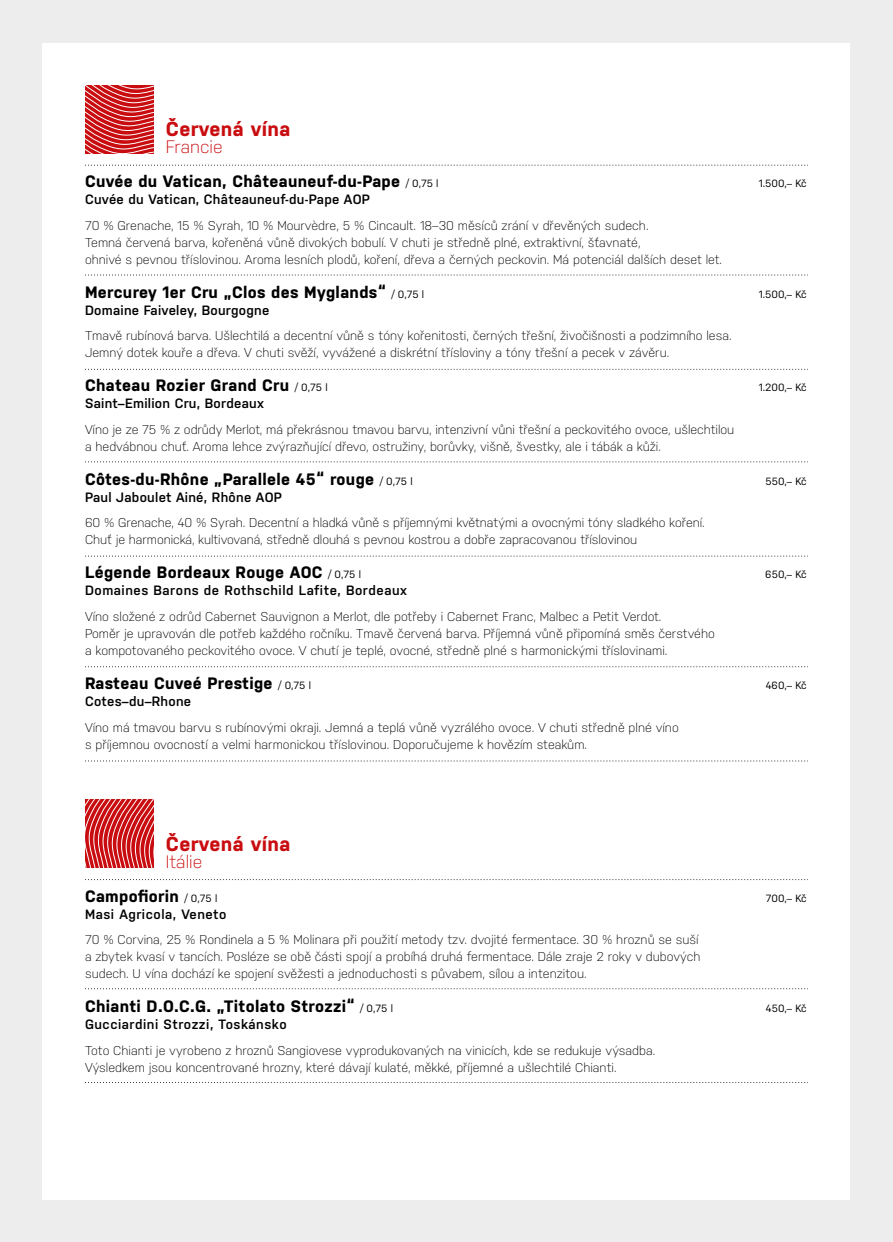
<style>
.page{position:relative;width:893px;height:1242px;background:#ededed}
.page>*{position:absolute;margin:0;border:0;box-sizing:border-box;transform-origin:0 0}
.t1{font:700 20.25px "Nudista";letter-spacing:.02em;color:#c90c0f}
.t2{font:300 18px "Nudista";color:#c90c0f}
.t3{font:700 16.5px "Nudista";letter-spacing:.02em;color:#000}
.t4{font:600 13.5px "Nudista";letter-spacing:.02em;color:#000}
.t5{font:600 13.5px "Nudista";letter-spacing:.04em;color:#000}
.t6{font:300 12.75px/17px "Nudista";color:#000}
.t7{font:10.5px "Nudista";color:#000}
.s1{font-weight:400;font-size:10.5px}
</style>
<div class="page">
<div style="left:43px;top:43px;width:807px;height:1156px;background:#fff"></div>
<svg style="left:85px;top:165px;width:723px;height:1px"></svg>
<svg style="left:85px;top:369px;width:723px;height:1px"></svg>
<svg style="left:85px;top:556px;width:723px;height:1px"></svg>
<svg style="left:85px;top:275px;width:723px;height:1px"></svg>
<svg style="left:85px;top:461px;width:723px;height:1px"></svg>
<svg style="left:85px;top:666px;width:723px;height:1px"></svg>
<svg style="left:85px;top:879px;width:723px;height:1px"></svg>
<svg style="left:85px;top:760px;width:723px;height:1px"></svg>
<svg style="left:85px;top:988px;width:723px;height:1px"></svg>
<svg style="left:85px;top:1082px;width:723px;height:1px"></svg>
<svg style="left:85px;top:799px;width:68px;height:68px;background:#d44143"></svg>
<svg style="left:85px;top:85px;width:68px;height:68px;background:#d44143"></svg>
<h1 class="t1" style="left:166px;top:114px;width:126px">Červená vína</h1>
<h2 class="t2" style="left:166px;top:134px;width:58px">Francie</h2>
<p class="t3" style="left:85px;top:169px;width:355px">Cuvée du Vatican, Châteauneuf-du-Pape <span class="s1">/ 0,75 l</span></p>
<p class="t7" style="left:759px;top:176px;width:49px">1.500,– Kč</p>
<p class="t4" style="left:85px;top:190px;width:286px">Cuvée du Vatican, Châteauneuf-du-Pape AOP</p>
<p class="t6" style="left:85px;top:216px;width:638px">70 % Grenache, 15 % Syrah, 10 % Mourvèdre, 5 % Cincault. 18–30 měsíců zrání v dřevěných sudech.<br>Temná červená barva, kořeněná vůně divokých bobulí. V chuti je středně plné, extraktivní, šťavnaté,<br>ohnivé s pevnou tříslovinou. Aroma lesních plodů, koření, dřeva a černých peckovin. Má potenciál dalších deset let.</p>
<p class="t3" style="left:85px;top:280px;width:341px">Mercurey 1er Cru „Clos des Myglands“ <span class="s1">/ 0,75 l</span></p>
<p class="t7" style="left:759px;top:286px;width:49px">1.500,– Kč</p>
<p class="t4" style="left:85px;top:300px;width:186px">Domaine Faiveley, Bourgogne</p>
<p class="t6" style="left:85px;top:326px;width:648px">Tmavě rubínová barva. Ušlechtilá a decentní vůně s tóny kořenitosti, černých třešní, živočišnosti a podzimního lesa.<br>Jemný dotek kouře a dřeva. V chuti svěží, vyvážené a diskrétní třísloviny a tóny třešní a pecek v závěru.</p>
<p class="t3" style="left:85px;top:373px;width:244px">Chateau Rozier Grand Cru <span class="s1">/ 0,75 l</span></p>
<p class="t7" style="left:759px;top:380px;width:49px">1.200,– Kč</p>
<p class="t4" style="left:85px;top:394px;width:180px">Saint–Emilion Cru, Bordeaux</p>
<p class="t6" style="left:85px;top:420px;width:651px">Víno je ze 75 % z odrůdy Merlot, má překrásnou tmavou barvu, intenzivní vůni třešní a peckovitého ovoce, ušlechtilou a hedvábnou chuť. Aroma lehce zvýrazňující dřevo, ostružiny, borůvky, višně, švestky, ale i tábák a kůži.</p>
<p class="t3" style="left:85px;top:467px;width:329px">Côtes-du-Rhône „Parallele 45“ rouge <span class="s1">/ 0,75 l</span></p>
<p class="t7" style="left:765px;top:473px;width:43px">550,– Kč</p>
<p class="t4" style="left:85px;top:487px;width:198px">Paul Jaboulet Ainé, Rhône AOP</p>
<p class="t6" style="left:85px;top:513px;width:621px">60 % Grenache, 40 % Syrah. Decentní a hladká vůně s příjemnými květnatými a ovocnými tóny sladkého koření.<br>Chuť je harmonická, kultivovaná, středně dlouhá s pevnou kostrou a dobře zapracovanou tříslovinou</p>
<p class="t3" style="left:85px;top:560px;width:277px">Légende Bordeaux Rouge AOC <span class="s1">/ 0,75 l</span></p>
<p class="t7" style="left:765px;top:567px;width:43px">650,– Kč</p>
<p class="t5" style="left:85px;top:581px;width:324px">Domaines Barons de Rothschild Lafite, Bordeaux</p>
<p class="t6" style="left:85px;top:607px;width:631px">Víno složené z odrůd Cabernet Sauvignon a Merlot, dle potřeby i Cabernet Franc, Malbec a Petit Verdot.<br>Poměr je upravován dle potřeb každého ročníku. Tmavě červená barva. Příjemná vůně připomíná směs čerstvého a kompotovaného peckovitého ovoce. V chutí je teplé, ovocné, středně plné s harmonickými tříslovinami.</p>
<p class="t3" style="left:85px;top:671px;width:227px">Rasteau Cuveé Prestige <span class="s1">/ 0,75 l</span></p>
<p class="t7" style="left:766px;top:678px;width:42px">460,– Kč</p>
<p class="t4" style="left:85px;top:691px;width:108px">Cotes–du–Rhone</p>
<p class="t6" style="left:85px;top:717px;width:595px">Víno má tmavou barvu s rubínovými okraji. Jemná a teplá vůně vyzrálého ovoce. V chuti středně plné víno s příjemnou ovocností a velmi harmonickou tříslovinou. Doporučujeme k hovězím steakům.</p>
<h1 class="t1" style="left:166px;top:828px;width:126px">Červená vína</h1>
<h2 class="t2" style="left:166px;top:848px;width:38px">Itálie</h2>
<p class="t3" style="left:85px;top:884px;width:134px">Campofiorin <span class="s1">/ 0,75 l</span></p>
<p class="t7" style="left:766px;top:890px;width:42px">700,– Kč</p>
<p class="t5" style="left:85px;top:904px;width:143px">Masi Agricola, Veneto</p>
<p class="t6" style="left:85px;top:930px;width:617px">70 % Corvina, 25 % Rondinela a 5 % Molinara při použití metody tzv. dvojité fermentace. 30 % hroznů se suší a zbytek kvasí v tancích. Posléze se obě části spojí a probíhá druhá fermentace. Dále zraje 2 roky v dubových sudech. U vína dochází ke spojení svěžesti a jednoduchosti s půvabem, sílou a intenzitou.</p>
<p class="t3" style="left:85px;top:994px;width:309px">Chianti D.O.C.G. „Titolato Strozzi“ <span class="s1">/ 0,75 l</span></p>
<p class="t7" style="left:766px;top:1001px;width:42px">450,– Kč</p>
<p class="t5" style="left:85px;top:1014px;width:203px">Gucciardini Strozzi, Toskánsko</p>
<p class="t6" style="left:85px;top:1041px;width:572px">Toto Chianti je vyrobeno z hroznů Sangiovese vyprodukovaných na vinicích, kde se redukuje výsadba.<br>Výsledkem jsou koncentrované hrozny, které dávají kulaté, měkké, příjemné a ušlechtilé Chianti.</p>
</div>
